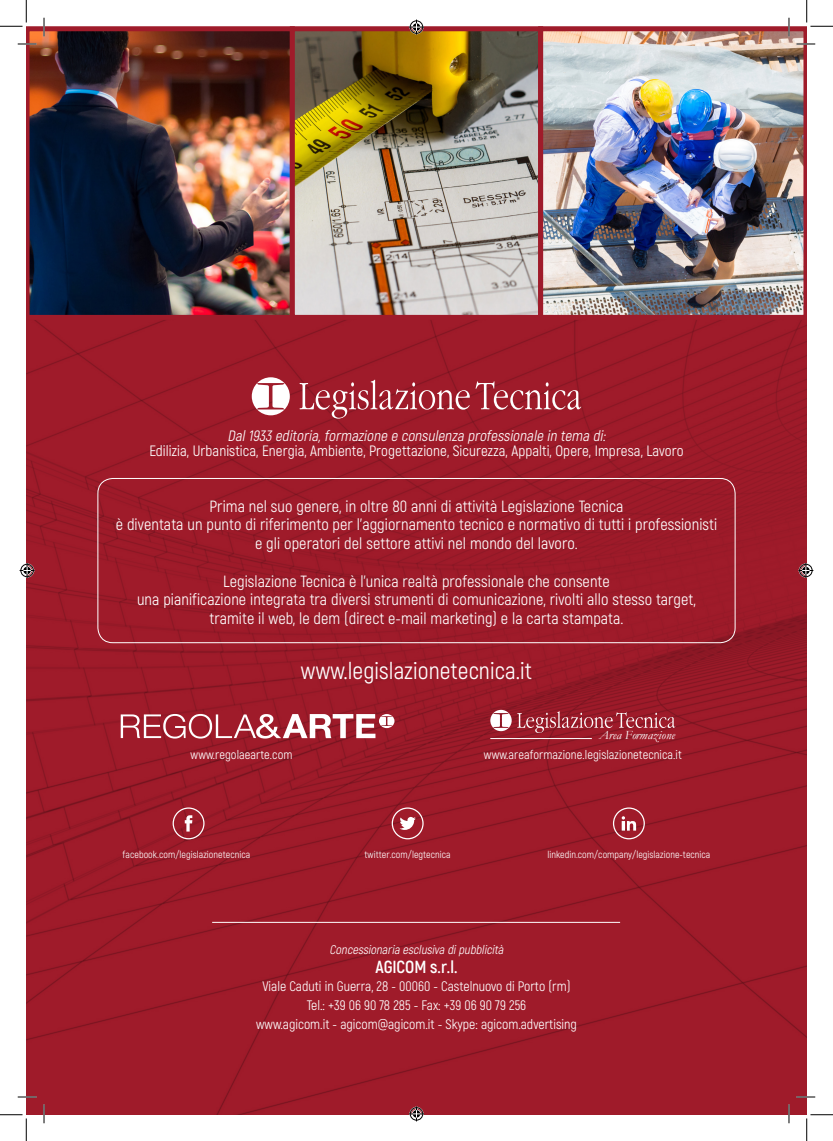
<style>
.page{position:relative;width:833px;height:1141px;background:#fff}
.page>*{position:absolute;margin:0;border:0;box-sizing:border-box;transform-origin:0 0}
.t1{font:23.75px "Akrobat";letter-spacing:.005em;color:#fff}
.t2{font:700 17.5px "Akrobat";color:#fff}
.t3{font:16.25px/18.8px "Akrobat";letter-spacing:.005em;color:#fff;text-align:center}
.t4{font:15px "Akrobat";letter-spacing:.005em;color:#fff}
.t5{font:italic 15px "Akrobat";color:#fff}
.t6{font:13.75px "Akrobat";color:#fff}
.t7{font:italic 12.62px "Garamond";color:#fff}
.t8{font:12.5px "Akrobat";letter-spacing:.005em;color:#fff}
.t9{font:italic 12.5px "Akrobat";color:#fff}
.t10{font:10px "Akrobat";letter-spacing:.005em;color:#fff}
</style>
<div class="page">
<img style="left:26px;top:320px;width:780px;height:794px">
<svg style="left:299px;top:379px;width:170px;height:39px;background:#ac3e4b"></svg>
<svg style="left:475px;top:381px;width:106px;height:28px;background:#af4652"></svg>
<svg style="left:251px;top:377px;width:39px;height:38px"></svg>
<hr style="left:212px;top:921px;width:407px;height:1px;background:#fff">
<div style="left:97px;top:478px;width:638px;height:165px;border:1px solid #fff;border-radius:15px"></div>
<img style="left:295px;top:32px;width:242px;height:282px">
<img style="left:26px;top:26px;width:263px;height:294px">
<div style="left:289px;top:26px;width:254px;height:294px;border:5px solid #9f1b2a"></div>
<img style="left:538px;top:26px;width:268px;height:294px">
<svg style="left:172px;top:807px;width:32px;height:32px"></svg>
<svg style="left:391px;top:807px;width:32px;height:32px"></svg>
<svg style="left:612px;top:807px;width:32px;height:32px"></svg>
<svg style="left:517px;top:711px;width:157px;height:22px;background:#a73b47"></svg>
<svg style="left:490px;top:709px;width:21px;height:22px"></svg>
<hr style="left:490px;top:738px;width:101px;height:1px;background:#fff">
<svg style="left:121px;top:714px;width:273px;height:24px"></svg>
<svg style="left:18px;top:43px;width:18px;height:2px"></svg>
<svg style="left:796px;top:43px;width:18px;height:2px"></svg>
<svg style="left:18px;top:1096px;width:18px;height:1px"></svg>
<svg style="left:796px;top:1096px;width:18px;height:1px"></svg>
<svg style="left:43px;top:18px;width:2px;height:18px"></svg>
<svg style="left:43px;top:1104px;width:2px;height:19px"></svg>
<svg style="left:787px;top:18px;width:2px;height:18px"></svg>
<svg style="left:787px;top:1104px;width:2px;height:19px"></svg>
<svg style="left:0;top:0;width:27px;height:27px"></svg>
<svg style="left:0;top:1114px;width:27px;height:26px"></svg>
<svg style="left:806px;top:0;width:26px;height:27px"></svg>
<svg style="left:806px;top:1114px;width:26px;height:26px"></svg>
<svg style="left:409px;top:20px;width:15px;height:15px"></svg>
<svg style="left:409px;top:1106px;width:15px;height:15px"></svg>
<svg style="left:20px;top:563px;width:15px;height:15px"></svg>
<svg style="left:797px;top:563px;width:15px;height:15px"></svg>
<p class="t5" style="left:227px;top:427px;width:382px">Dal1933 editoria,formazione e consulenza professionale in tema di:</p>
<p class="t4" style="left:149px;top:442px;width:535px">Edilizia, Urbanistica, Energia, Ambiente, Progettazione, Sicurezza, Appalti, Opere, Impresa, Lavoro</p>
<p class="t3" style="left:209px;top:496px;width:415px">Prima nel suo genere, in oltre 80 anni di attività Legislazione Tecnica</p>
<p class="t3" style="left:116px;top:515px;width:602px">è diventata un punto di riferimento per l’aggiornamento tecnico e normativo di tutti i professionisti</p>
<p class="t3" style="left:255px;top:534px;width:324px">e gli operatori del settore attivi nel mondo del lavoro.</p>
<p class="t3" style="left:223px;top:571px;width:388px">Legislazione Tecnica è l’unica realtà professionale che consente</p>
<p class="t3" style="left:137px;top:590px;width:560px">una pianificazione integrata tra diversi strumenti di comunicazione, rivolti allo stesso target, tramite il web, le dem (direct e-mail marketing) e la carta stampata.</p>
<p class="t1" style="left:301px;top:656px;width:232px">www.legislazionetecnica.it</p>
<p class="t7" style="left:598px;top:727px;width:77px">Area Formazione</p>
<p class="t8" style="left:190px;top:746px;width:103px">www.regolaearte.com</p>
<p class="t8" style="left:483px;top:746px;width:199px">www.areaformazione.legislazionetecnica.it</p>
<p class="t10" style="left:122px;top:848px;width:129px">facebook.com/legislazionetecnica</p>
<p class="t10" style="left:364px;top:848px;width:87px">twitter.com/legtecnica</p>
<p class="t10" style="left:547px;top:848px;width:164px">linkedin.com/company/legislazione-tecnica</p>
<p class="t9" style="left:329px;top:941px;width:178px">Concessionaria esclusiva dipubblicità</p>
<p class="t2" style="left:375px;top:955px;width:83px">AGICOM s.r.l.</p>
<p class="t6" style="left:262px;top:978px;width:309px">Viale Caduti in Guerra, 28 - 00060 - Castelnuovo di Porto (rm)</p>
<p class="t6" style="left:306px;top:996px;width:221px">Tel.: +39 06 90 78 285 - Fax: +39 06 90 79 256</p>
<p class="t6" style="left:256px;top:1015px;width:322px">www.agicom.it - agicom@agicom.it - Skype: agicom.advertising</p>
</div>
